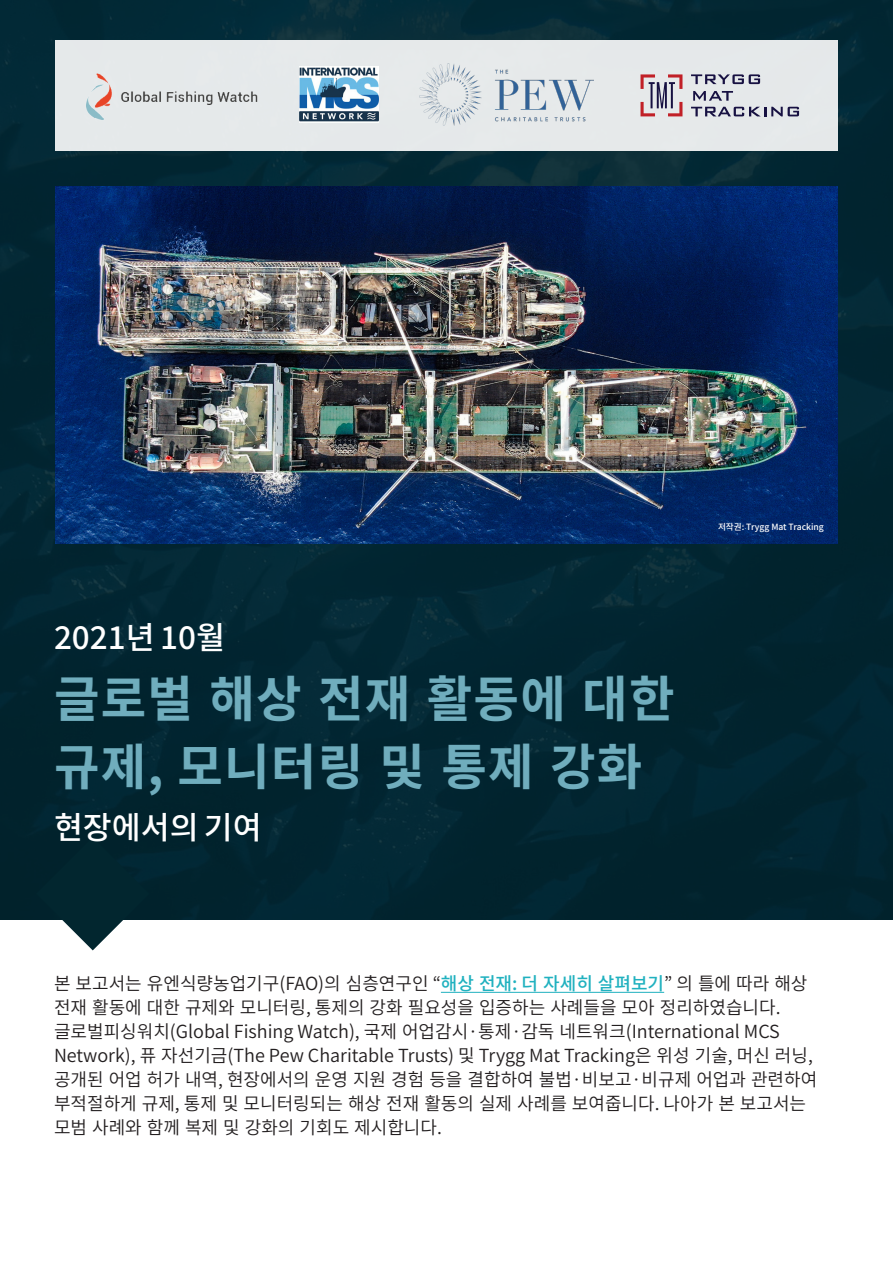
<style>
.page{position:relative;width:893px;height:1263px;background:#fff}
.page>*{position:absolute;margin:0;border:0;box-sizing:border-box;transform-origin:0 0}
.t1{font:700 49.5px "Source Han Sans K";letter-spacing:.025em;color:#70adbd}
.Paragraph_Style_Body{font:500 31.5px "Source Han Sans K";color:#fff}
.Paragraph_Style_Body-2{font:18px/24px "Source Han Sans K";color:#231f20}
.Paragraph_Style_Capt{font:500 8.55px "Source Han Sans K";color:#fff}
.s1{font-weight:500;color:#20b1bf}
</style>
<div class="page">
<svg style="left:36px;top:919px;width:113px;height:31px"></svg>
<div style="left:0;top:0;width:893px;height:919px;background:#02262f"></div>
<hr style="left:441px;top:992px;width:223px;height:1px;background:#20b1bf">
<div style="left:55px;top:41px;width:783px;height:110px;background:#e5e9ea"></div>
<svg style="left:640px;top:74px;width:42px;height:42px"></svg>
<svg style="left:691px;top:74px;width:69px;height:10px"></svg>
<svg style="left:693px;top:91px;width:40px;height:10px"></svg>
<svg style="left:691px;top:107px;width:108px;height:9px"></svg>
<img style="left:299px;top:66px;width:79px;height:57px">
<img style="left:419px;top:64px;width:174px;height:61px">
<img style="left:86px;top:73px;width:172px;height:47px">
<img style="left:55px;top:186px;width:783px;height:357px">
<p class="Paragraph_Style_Body" style="left:54px;top:620px;width:173px">2021년 10월</p>
<p class="t1" style="left:54px;top:671px;width:622px">글로벌 해상 전재 활동에 대한</p>
<p class="t1" style="left:54px;top:739px;width:590px">규제, 모니터링 및 통제 강화</p>
<p class="Paragraph_Style_Body" style="left:54px;top:809px;width:209px">현장에서의 기여</p>
<p class="Paragraph_Style_Capt" style="left:718px;top:522px;width:107px">저작권: Trygg Mat Tracking</p>
<p class="Paragraph_Style_Body-2" style="left:54px;top:971px;width:765px">본 보고서는 유엔식량농업기구(FAO)의 심층연구인 “<span class="s1">해상 전재: 더 자세히 살펴보기</span>” 의 틀에 따라 해상 전재 활동에 대한 규제와 모니터링, 통제의 강화 필요성을 입증하는 사례들을 모아 정리하였습니다. 글로벌피싱워치(Global Fishing Watch), 국제 어업감시·통제·감독 네트워크(International MCS Network), 퓨 자선기금(The Pew Charitable Trusts) 및 Trygg Mat Tracking은 위성 기술, 머신 러닝, 공개된 어업 허가 내역, 현장에서의 운영 지원 경험 등을 결합하여 불법·비보고·비규제 어업과 관련하여 부적절하게 규제, 통제 및 모니터링되는 해상 전재 활동의 실제 사례를 보여줍니다. 나아가 본 보고서는 모범 사례와 함께 복제 및 강화의 기회도 제시합니다.</p>
</div>
